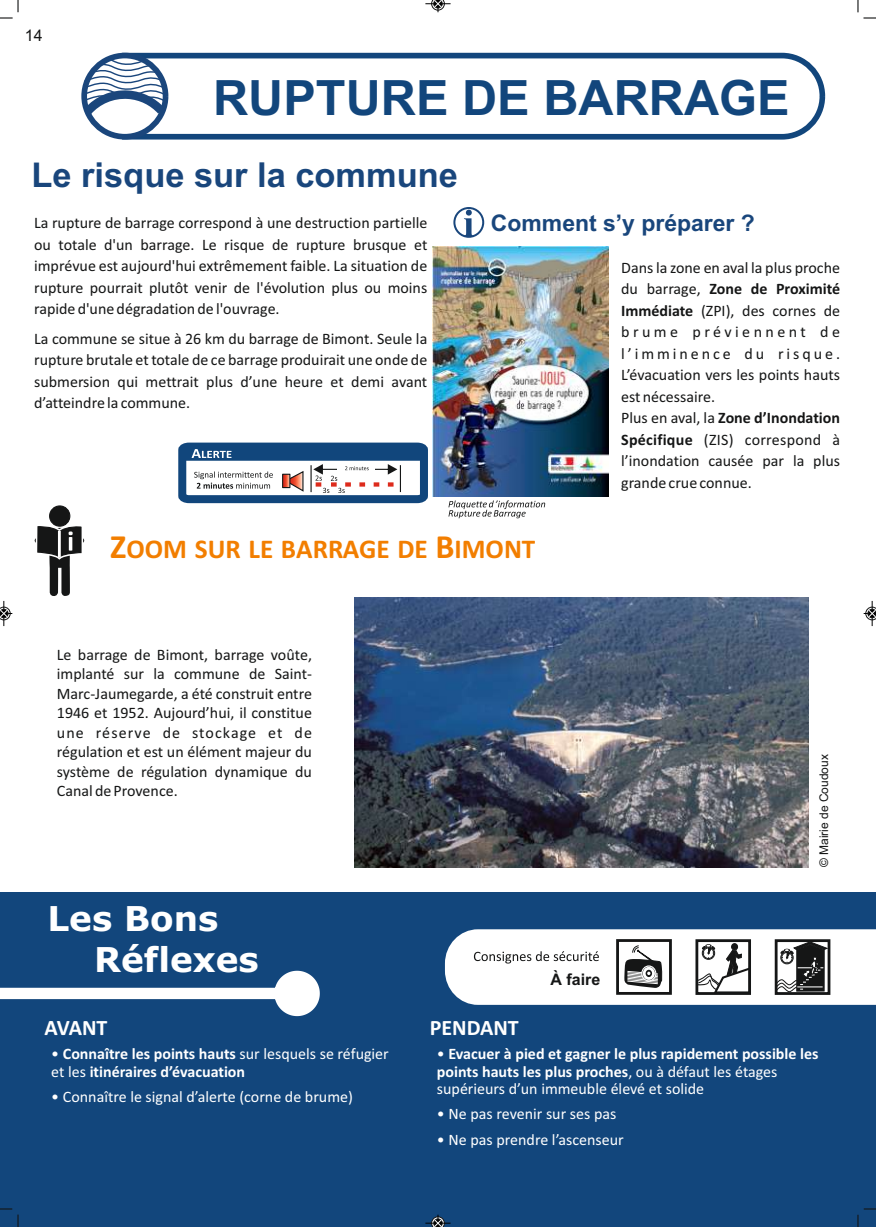
<style>
.page{position:relative;width:876px;height:1227px;background:#fff}
.page>*{position:absolute;margin:0;border:0;box-sizing:border-box;transform-origin:0 0}
.t1{font:700 48.6px "Arial";color:#12467c}
.t2{font:700 34.4px "Arial";color:#19467c}
.t3{font:700 34.2px/41.6px "Verdana";color:#fff}
.t4{font:700 27.2px "Calibri";color:#f27e00}
.t5{font:700 23px "Arial";color:#19467c}
.t6{font:700 22px "Calibri";color:#fff}
.t7{font:16px/21.4px "Calibri";color:#151616;text-align:justify}
.t8{font:700 16px/17.6px "Calibri";color:#fff}
.t9{font:16px "Calibri";color:#fff}
.t10{font:700 16px "Arial";color:#151616}
.t11{font:16px "Arial";color:#151616}
.t12{font:12px "Arial";color:#151616}
.s1{font-weight:700}
.s2{font-size:34px}
.s3{font-weight:400}
</style>
<div class="page">
<div style="left:0;top:892px;width:875px;height:335px;background:#12467c"></div>
<svg style="left:0;top:970px;width:319px;height:46px"></svg>
<svg style="left:444px;top:929px;width:431px;height:76px;background:#d7d8da"></svg>
<div style="left:49px;top:505px;width:21px;height:22px;background:#151616;border:1px solid #151616;border-radius:50%"></div>
<svg style="left:34px;top:526px;width:51px;height:70px"></svg>
<img style="left:354px;top:597px;width:454px;height:270px">
<img style="left:432px;top:247px;width:176px;height:249px">
<svg style="left:448px;top:500px;width:97px;height:18px"></svg>
<svg style="left:178px;top:442px;width:250px;height:62px"></svg>
<svg style="left:463px;top:210px;width:9px;height:25px"></svg>
<div style="left:453px;top:207px;width:31px;height:31px;border:2px solid #19467c;border-radius:50%"></div>
<svg style="left:121px;top:52px;width:705px;height:88px"></svg>
<svg style="left:84px;top:56px;width:81px;height:81px"></svg>
<svg style="left:81px;top:58px;width:92px;height:65px"></svg>
<div style="left:81px;top:53px;width:87px;height:87px;border:6px solid #1a467c;border-radius:50%"></div>
<svg style="left:857px;top:0;width:18px;height:19px"></svg>
<svg style="left:0;top:0;width:19px;height:19px"></svg>
<svg style="left:857px;top:1208px;width:18px;height:19px"></svg>
<svg style="left:0;top:1208px;width:19px;height:19px"></svg>
<svg style="left:425px;top:1214px;width:25px;height:13px"></svg>
<svg style="left:0;top:601px;width:12px;height:25px"></svg>
<svg style="left:863px;top:601px;width:12px;height:25px"></svg>
<svg style="left:425px;top:0;width:25px;height:12px"></svg>
<p class="t11" style="left:25px;top:29px;width:19px">14</p>
<h1 class="t1" style="left:213px;top:79px;width:577px">RUPTURE DE BARRAGE</h1>
<h2 class="t2" style="left:31px;top:162px;width:427px">Le risque sur la commune</h2>
<p class="t7" style="left:34px;top:214px;width:394px">La rupture de barrage correspond à une destruction partielle ou totale d'un barrage. Le risque de rupture brusque et imprévue est aujourd'hui extrêmement faible. La situation de rupture pourrait plutôt venir de l'évolution plus ou moins rapide d'une dégradation de l'ouvrage.</p>
<p class="t7" style="left:34px;top:329px;width:394px">La commune se situe à 26 km du barrage de Bimont. Seule la rupture brutale et totale de ce barrage produirait une onde de submersion qui mettrait plus d’une heure et demi avant d’atteindre la commune.</p>
<h3 class="t5" style="left:490px;top:214px;width:265px">Comment s’y préparer ?</h3>
<p class="t7" style="left:621px;top:258px;width:220px;text-align:left">Dans la zone en aval la plus proche du barrage, <span class="s1">Zone de Proximité<br>Immédiate</span> (ZPI), des cornes de brume préviennent de l’imminence du risque.<br>L’évacuation vers les points hauts est nécessaire.<br>Plus en aval, la <span class="s1">Zone d’Inondation<br>Spécifique</span> (ZIS) correspond à l’inondation causée par la plus grande crue connue.</p>
<h3 class="t4" style="left:110px;top:537px;width:426px"><span class="s2">Z</span>OOM SUR LE BARRAGE DE <span class="s2">B</span>IMONT</h3>
<p class="t7" style="left:57px;top:646px;width:256px;line-height:19.6px">Le barrage de Bimont, barrage voûte, implanté sur la commune de Saint-Marc-Jaumegarde, a été construit entre 1946 et 1952. Aujourd’hui, il constitue une réserve de stockage et de régulation et est un élément majeur du système de régulation dynamique du Canal de Provence.</p>
<h3 class="t3" style="left:94px;top:900px;width:166px;text-indent:-47px">Les Bons<br>Réflexes</h3>
<h3 class="t6" style="left:45px;top:1018px;width:64px">AVANT</h3>
<h3 class="t6" style="left:429px;top:1018px;width:91px">PENDANT</h3>
<p class="t10" style="left:550px;top:973px;width:51px">À faire</p>
<p class="t12" style="left:819px;top:867px;width:114px;rotate:-90deg">© Mairie de Coudoux</p>
<p class="t8" style="left:51px;top:1046px;width:339px"><span class="s3">•</span> Connaître les points hauts <span class="s3">sur lesquels se réfugier et les</span> itinéraires d’évacuation</p>
<p class="t9" style="left:51px;top:1090px;width:303px">• Connaître le signal d’alerte (corne de brume)</p>
<p class="t8" style="left:436px;top:1046px;width:383px"><span class="s3">•</span> Evacuer à pied et gagner le plus rapidement possible les points hauts les plus proches<span class="s3">, ou à défaut les étages supérieurs d’un immeuble élevé et solide</span></p>
<p class="t9" style="left:436px;top:1107px;width:181px">• Ne pas revenir sur ses pas</p>
<p class="t9" style="left:436px;top:1132px;width:188px">• Ne pas prendre l’ascenseur</p>
</div>
